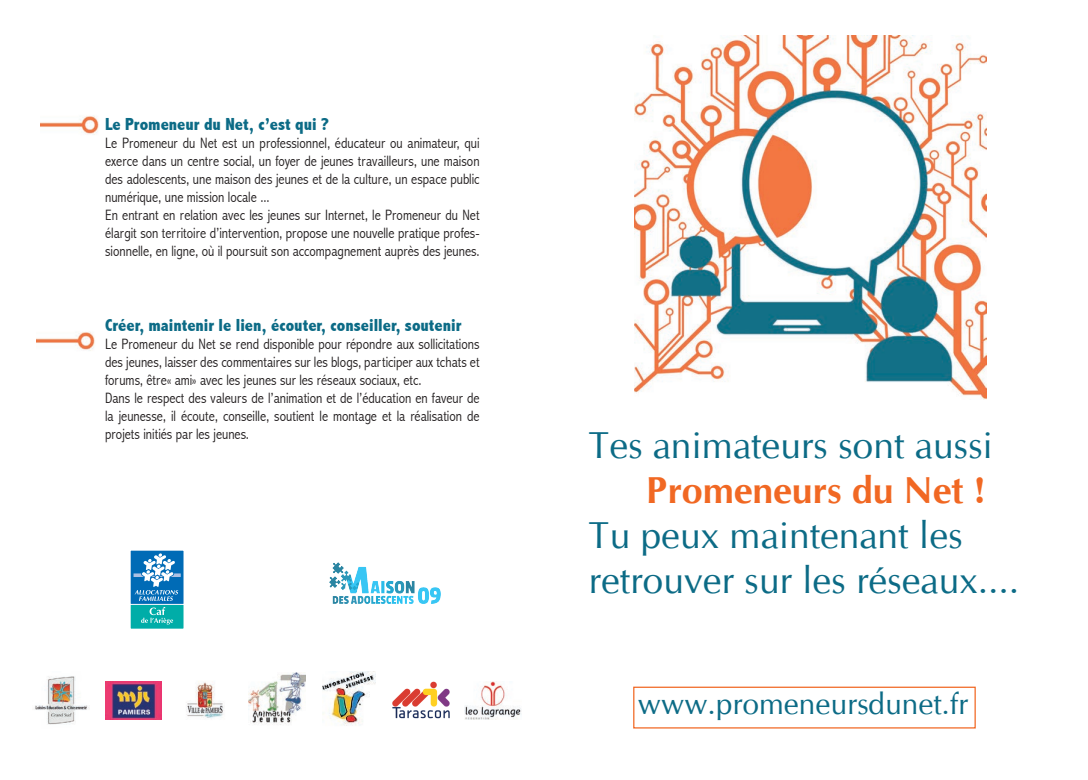
<style>
.page{position:relative;width:1088px;height:780px;background:#fff}
.page>*{position:absolute;margin:0;border:0;box-sizing:border-box;transform-origin:0 0}
.t1{font:37.5px "CG Omega";color:#0c6b86}
.t2{font:700 37.5px "CG Omega";color:#f16823}
.t3{font:30px "CG Omega";color:#0c6b86}
.t4{font:800 condensed 17.5px "Abadi";color:#0c6b86}
.t5{font:300 condensed 15px/18px "Abadi";color:#231f20;text-align:justify}
</style>
<div class="page">
<img style="left:634px;top:35px;width:352px;height:364px">
<div style="left:633px;top:686px;width:343px;height:42px;border:1px solid #f16823"></div>
<div style="left:130px;top:578px;width:54px;height:51px;background:#00ada8"></div>
<div style="left:130px;top:550px;width:54px;height:54px;background:#006bb6"></div>
<svg style="left:134px;top:553px;width:47px;height:71px"></svg>
<img style="left:329px;top:562px;width:111px;height:41px">
<img style="left:40px;top:115px;width:59px;height:20px">
<img style="left:37px;top:331px;width:58px;height:20px">
<img style="left:35px;top:676px;width:54px;height:49px">
<img style="left:105px;top:681px;width:57px;height:38px">
<img style="left:186px;top:681px;width:38px;height:38px">
<img style="left:392px;top:681px;width:57px;height:38px">
<img style="left:323px;top:671px;width:52px;height:55px">
<img style="left:248px;top:672px;width:57px;height:53px">
<img style="left:464px;top:681px;width:57px;height:38px">
<p class="t4" style="left:105px;top:114px;width:225px">Le Promeneur du Net, c’est qui ?</p>
<p class="t5" style="left:105px;top:134px;width:376px">Le Promeneur du Net est un professionnel, éducateur ou animateur, qui exerce dans un centre social, un foyer de jeunes travailleurs, une maison des adolescents, une maison des jeunes et de la culture, un espace public numérique, une mission locale ...</p>
<p class="t5" style="left:105px;top:206px;width:376px">En entrant en relation avec les jeunes sur Internet, le Promeneur du Net élargit son territoire d’intervention, propose une nouvelle pratique profes&shy;sionnelle, en ligne, où il poursuit son accompagnement auprès des jeunes.</p>
<p class="t4" style="left:105px;top:315px;width:358px">Créer, maintenir le lien, écouter, conseiller, soutenir</p>
<p class="t5" style="left:105px;top:335px;width:376px">Le Promeneur du Net se rend disponible pour répondre aux sollicitations des jeunes, laisser des commentaires sur les blogs, participer aux tchats et forums, être« ami» avec les jeunes sur les réseaux sociaux, etc.</p>
<p class="t5" style="left:105px;top:389px;width:376px">Dans le respect des valeurs de l’animation et de l’éducation en faveur de la jeunesse, il écoute, conseille, soutient le montage et la réalisation de projets initiés par les jeunes.</p>
<p class="t1" style="left:588px;top:423px;width:406px">Tes animateurs sont aussi</p>
<p class="t2" style="left:646px;top:466px;width:340px">Promeneurs du Net !</p>
<p class="t1" style="left:588px;top:513px;width:375px">Tu peux maintenant les</p>
<p class="t1" style="left:588px;top:558px;width:432px">retrouver sur les réseaux....</p>
<p class="t3" style="left:638px;top:685px;width:332px">www.promeneursdunet.fr</p>
</div>
